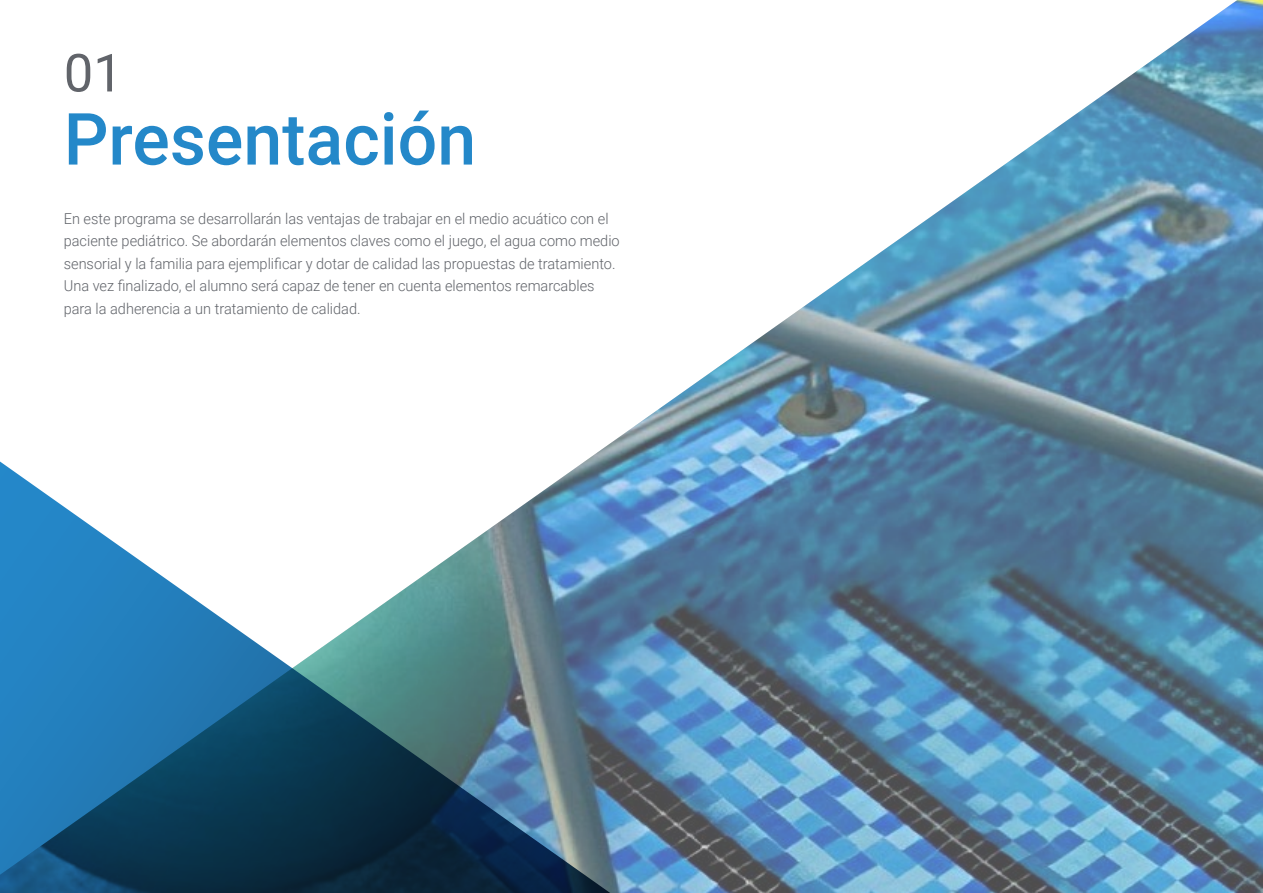
<style>
.page{position:relative;width:1263px;height:893px;background:#fff}
.page>*{position:absolute;margin:0;border:0;box-sizing:border-box;transform-origin:0 0}
.t1{font:500 72px "Roboto";color:#2488c9}
.t2{font:52.5px "Roboto";color:#61646a}
.t3{font:300 15px/22.5px "Roboto";color:#61646a}
</style>
<div class="page">
<img style="left:606px;top:0;width:657px;height:893px">
<svg style="left:0;top:446px;width:640px;height:447px"></svg>
<h2 class="t2" style="left:64px;top:36px;width:61px">01</h2>
<h1 class="t1" style="left:64px;top:89px;width:414px">Presentación</h1>
<p class="t3" style="left:64px;top:207px;width:557px">En este programa se desarrollarán las ventajas de trabajar en el medio acuático con el paciente pediátrico. Se abordarán elementos claves como el juego, el agua como medio sensorial y la familia para ejemplificar y dotar de calidad las propuestas de tratamiento.<br>Una vez finalizado, el alumno será capaz de tener en cuenta elementos remarcables para la adherencia a un tratamiento de calidad.</p>
</div>
